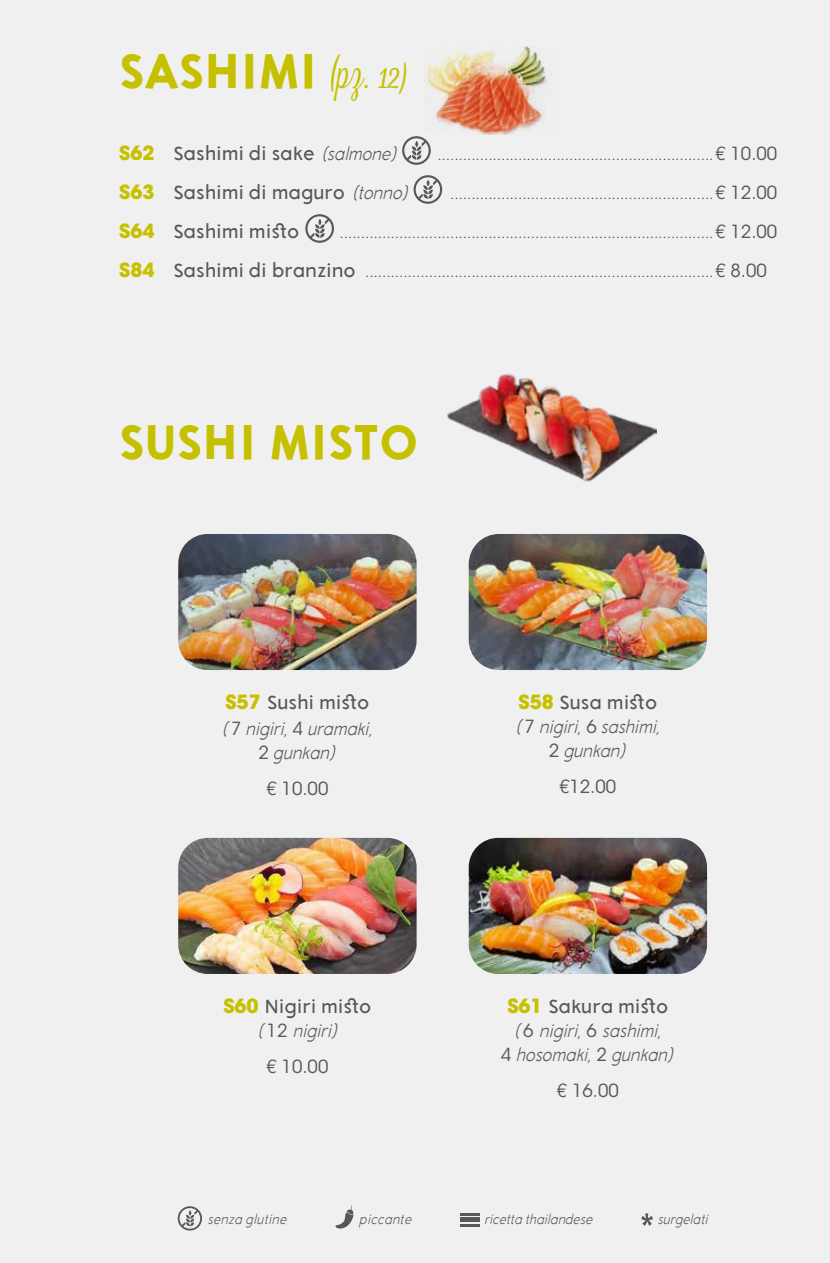
<style>
.page{position:relative;width:830px;height:1263px;background:#fff}
.page>*{position:absolute;margin:0;border:0;box-sizing:border-box;transform-origin:0 0}
.t1{font:900 49.5px "Aron Grotesque";color:#c6c100}
.t2{font:19.5px "Aron Grotesque";color:#575756}
.t3{font:italic 300 18px/24px "Aron Grotesque";color:#575756;text-align:center;scale:.88 1}
.t4{font:18px "ITC Avant Garde Std";color:#575756}
.t5{font:300 condensed 15px "Futura Std";color:#575756}
.t6{font:italic 300 13.5px "Aron Grotesque";color:#575756;scale:.88 1}
.s1{font-family:"Lavanderia";font-weight:400;font-size:43.5px}
.s2{font-family:"ITC Avant Garde Std";font-weight:700;color:#c6c100}
.s3{font-weight:300;font-style:italic;font-size:18px}
.s4{font-family:"ITC Avant Garde Std";font-weight:400;font-stretch:normal;font-size:18px}
.s5{font-family:"ITC Avant Garde Std";font-weight:700;font-stretch:normal;font-size:19.5px;color:#c6c100}
.s6{font-family:"Aron Grotesque";font-weight:400;font-stretch:normal;font-size:19.5px}
.s7{font-family:"ITC Avant Garde Std";font-weight:400;font-style:normal}
</style>
<div class="page">
<div style="left:0;top:0;width:829px;height:1263px;background:#f0f0f0"></div>
<svg style="left:178px;top:1206px;width:24px;height:24px"></svg>
<svg style="left:460px;top:1213px;width:19px;height:2px"></svg>
<hr style="left:460px;top:1218px;width:19px;height:4px;background:#575756">
<svg style="left:460px;top:1224px;width:19px;height:2px"></svg>
<svg style="left:335px;top:1205px;width:18px;height:23px"></svg>
<svg style="left:641px;top:1213px;width:11px;height:13px"></svg>
<svg style="left:402px;top:136px;width:28px;height:29px"></svg>
<svg style="left:413px;top:175px;width:29px;height:29px"></svg>
<svg style="left:305px;top:214px;width:29px;height:29px"></svg>
<img style="left:424px;top:46px;width:123px;height:89px">
<img style="left:447px;top:374px;width:210px;height:108px">
<img style="left:178px;top:534px;width:238px;height:136px">
<img style="left:468px;top:534px;width:238px;height:136px">
<img style="left:468px;top:838px;width:238px;height:136px">
<img style="left:178px;top:838px;width:238px;height:136px">
<h1 class="t1" style="left:119px;top:41px;width:289px">SASHIMI <span class="s1">(pz. 12)</span></h1>
<h2 class="t2" style="left:119px;top:142px;width:285px"><span class="s2">S62</span> Sashimi di sake <span class="s3">(salmone)</span></h2>
<p class="t5" style="left:438px;top:146px;width:340px">.................................................................<span class="s4">€ 10.00</span></p>
<h2 class="t2" style="left:119px;top:181px;width:296px"><span class="s2">S63</span> Sashimi di maguro <span class="s3">(tonno)</span></h2>
<p class="t5" style="left:450px;top:185px;width:328px">..............................................................<span class="s4">€ 12.00</span></p>
<h2 class="t2" style="left:119px;top:220px;width:181px"><span class="s2">S64</span> Sashimi misto</h2>
<p class="t5" style="left:340px;top:224px;width:438px">........................................................................................<span class="s4">€ 12.00</span></p>
<p class="t5" style="left:119px;top:263px;width:648px"><span class="s5">S84</span> <span class="s6">Sashimi di branzino</span> ..................................................................................<span class="s4">€ 8.00</span></p>
<h1 class="t1" style="left:119px;top:412px;width:300px">SUSHI MISTO</h1>
<h2 class="t2" style="left:225px;top:691px;width:145px"><span class="s2">S57</span> Sushi misto</h2>
<p class="t3" style="left:221px;top:717px;width:181px">(<span class="s7">7</span> nigiri,<span class="s7">4</span> uramaki,<br><span class="s7">2</span> gunkan)</p>
<p class="t4" style="left:266px;top:777px;width:63px">€ 10.00</p>
<h2 class="t2" style="left:223px;top:995px;width:149px"><span class="s2">S60</span> Nigiri misto</h2>
<p class="t3" style="left:256px;top:1019px;width:100px">(<span class="s7">1 2</span> nigiri)</p>
<p class="t4" style="left:266px;top:1056px;width:63px">€ 10.00</p>
<h2 class="t2" style="left:518px;top:691px;width:140px"><span class="s2">S58</span> Susa misto</h2>
<p class="t3" style="left:514px;top:715px;width:174px">(<span class="s7">7</span> nigiri,<span class="s7">6</span> sashimi,<br><span class="s7">2</span> gunkan)</p>
<p class="t4" style="left:559px;top:776px;width:58px">€12.00</p>
<h2 class="t2" style="left:507px;top:995px;width:162px"><span class="s2">S61</span> Sakura misto</h2>
<p class="t3" style="left:501px;top:1019px;width:204px">(<span class="s7">6</span> nigiri,<span class="s7">6</span> sashimi,<br><span class="s7">4</span> hosomaki,<span class="s7">2</span> gunkan)</p>
<p class="t4" style="left:556px;top:1080px;width:63px">€ 16.00</p>
<p class="t6" style="left:207px;top:1211px;width:95px">senza glutine</p>
<p class="t6" style="left:359px;top:1211px;width:65px">piccante</p>
<p class="t6" style="left:484px;top:1211px;width:128px">ricetta thailandese</p>
<p class="t6" style="left:657px;top:1211px;width:62px">surgelati</p>
</div>
